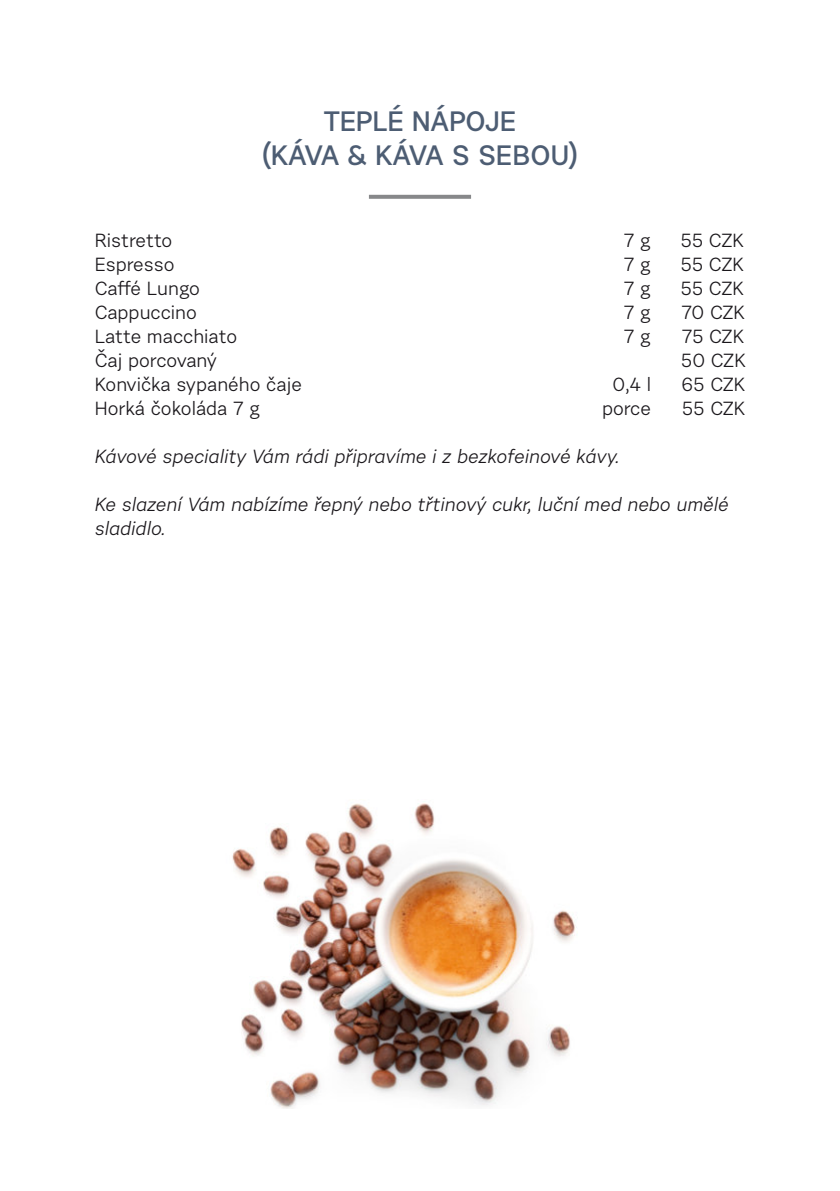
<style>
.page{position:relative;width:840px;height:1191px;background:#fff}
.page>*{position:absolute;margin:0;border:0;box-sizing:border-box;transform-origin:0 0}
.t1{font:700 28px/34px "Urban Grotesk Li Se";letter-spacing:-.01em;color:#4d5d73;text-align:center}
.t2{font:19px "Urban Grotesk Re Bo";color:#1a171b}
.t3{font:italic 19px/24px "Urban Grotesk Re Bo";color:#1a171b}
</style>
<div class="page">
<img style="left:232px;top:803px;width:344px;height:305px">
<svg style="left:369px;top:195px;width:102px;height:4px"></svg>
<h1 class="t1" style="left:261px;top:107px;width:318px">TEPLÉ NÁPOJE<br>(KÁVA &amp; KÁVA S SEBOU)</h1>
<p class="t2" style="left:95px;top:233px;width:79px">Ristretto</p>
<p class="t2" style="left:623px;top:233px;width:29px">7 g</p>
<p class="t2" style="left:680px;top:233px;width:65px">55 CZK</p>
<p class="t2" style="left:95px;top:257px;width:81px">Espresso</p>
<p class="t2" style="left:623px;top:257px;width:29px">7 g</p>
<p class="t2" style="left:680px;top:257px;width:65px">55 CZK</p>
<p class="t2" style="left:95px;top:281px;width:107px">Caffé Lungo</p>
<p class="t2" style="left:623px;top:281px;width:29px">7 g</p>
<p class="t2" style="left:680px;top:281px;width:65px">55 CZK</p>
<p class="t2" style="left:95px;top:305px;width:104px">Cappuccino</p>
<p class="t2" style="left:623px;top:305px;width:29px">7 g</p>
<p class="t2" style="left:681px;top:305px;width:65px">70 CZK</p>
<p class="t2" style="left:95px;top:329px;width:144px">Latte macchiato</p>
<p class="t2" style="left:623px;top:329px;width:29px">7 g</p>
<p class="t2" style="left:681px;top:329px;width:64px">75 CZK</p>
<p class="t2" style="left:95px;top:353px;width:124px">Čaj porcovaný</p>
<p class="t2" style="left:680px;top:353px;width:66px">50 CZK</p>
<p class="t2" style="left:95px;top:377px;width:209px">Konvička sypaného čaje</p>
<p class="t2" style="left:612px;top:377px;width:40px">0,4 l</p>
<p class="t2" style="left:681px;top:377px;width:65px">65 CZK</p>
<p class="t2" style="left:95px;top:401px;width:167px">Horká čokoláda 7 g</p>
<p class="t2" style="left:601px;top:401px;width:50px">porce</p>
<p class="t2" style="left:681px;top:401px;width:65px">55 CZK</p>
<p class="t3" style="left:95px;top:446px;width:526px">Kávové speciality Vám rádi připravíme i z bezkofeinové kávy.</p>
<p class="t3" style="left:95px;top:494px;width:635px">Ke slazení Vám nabízíme řepný nebo třtinový cukr, luční med nebo umělé sladidlo.</p>
</div>
